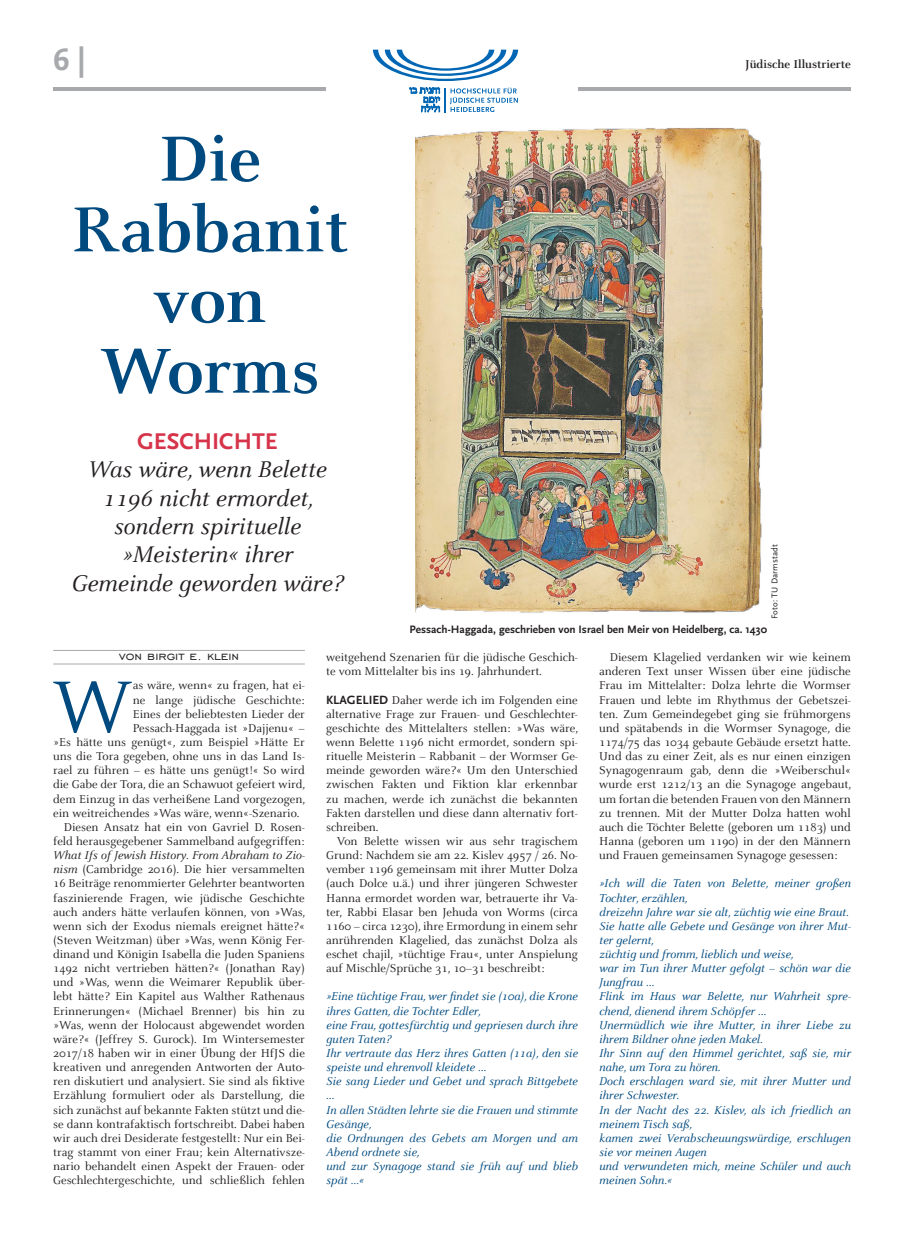
<style>
.page{position:relative;width:904px;height:1241px;background:#fff}
.page>*{position:absolute;margin:0;border:0;box-sizing:border-box;transform-origin:0 0}
.t1{font:80.38px "Celeste";color:#004a7f}
.t2{font:700 70px/70.6px "Celeste";color:#004a7f;text-align:center}
.t3{font:700 32.5px "Scala Sans Caps";color:#a8a9ad}
.t4{font:italic 25px/28.2px "Celeste";color:#231f20;text-align:center}
.t5{font:700 23.75px "Scala Sans";color:#d6344a}
.t6{font:15px "Engravers Gothic BT";color:#231f20}
.t7{font:12.5px/14.1px "Celeste";color:#231f20;text-align:justify}
.t8{font:italic 12.5px/14.1px "Celeste";color:#004a7f}
.t9{font:700 12.5px "Celeste";color:#231f20}
.t10{font:700 11.25px "Scala Sans";letter-spacing:.005em;color:#231f20}
.t11{font:8.75px "Scala Sans";letter-spacing:.01em;color:#231f20}
.s1{font-style:italic}
.s2{font-family:"Scala Sans";font-weight:700}
</style>
<div class="page">
<hr style="left:53px;top:87px;width:797px;height:3px;background:#a8a9ad">
<div style="left:326px;top:50px;width:251px;height:62px;background:#fff"></div>
<svg style="left:373px;top:50px;width:145px;height:31px"></svg>
<svg style="left:409px;top:87px;width:109px;height:25px"></svg>
<hr style="left:53px;top:650px;width:252px;height:1px;background:#a8a9ad">
<hr style="left:53px;top:663px;width:252px;height:1px;background:#a8a9ad">
<img style="left:415px;top:128px;width:348px;height:485px">
<h3 class="t3" style="left:53px;top:41px;width:34px">6 |</h3>
<h2 class="t2" style="left:71px;top:124px;width:279px">Die<br>Rabbanit von<br>Worms</h2>
<h3 class="t5" style="left:137px;top:428px;width:142px">GESCHICHTE</h3>
<h3 class="t4" style="left:71px;top:456px;width:273px">Was wäre, wenn Belette<br>1196 nicht ermordet, sondern spirituelle »Meisterin« ihrer<br>Gemeinde geworden wäre?</h3>
<p class="t9" style="left:745px;top:58px;width:107px">Jüdische Illustrierte</p>
<p class="t11" style="left:769px;top:618px;width:76px;rotate:-90deg">Foto: TU Darmstadt</p>
<p class="t10" style="left:409px;top:623px;width:359px">Pessach-Haggada, geschrieben von Israel ben Meir von Heidelberg, ca. 1430</p>
<p class="t6" style="left:119px;top:647px;width:122px">von birgit e. klein</p>
<h1 class="t1" style="left:52px;top:664px;width:82px">W</h1>
<p class="t7" style="left:133px;top:678px;width:173px">as wäre, wenn« zu fragen, hat ei-</p>
<p class="t7" style="left:133px;top:693px;width:173px">ne lange jüdische Geschichte:</p>
<p class="t7" style="left:133px;top:707px;width:173px">Eines der beliebtesten Lieder der</p>
<p class="t7" style="left:133px;top:721px;width:173px">Pessach-Haggada ist »Dajjenu« –</p>
<p class="t7" style="left:53px;top:735px;width:253px">»Es hätte uns genügt«, zum Beispiel »Hätte Er</p>
<p class="t7" style="left:53px;top:749px;width:253px">uns die Tora gegeben, ohne uns in das Land Is-</p>
<p class="t7" style="left:53px;top:763px;width:253px">rael zu führen – es hätte uns genügt!« So wird</p>
<p class="t7" style="left:53px;top:777px;width:253px">die Gabe der Tora, die an Schawuot gefeiert wird,</p>
<p class="t7" style="left:53px;top:791px;width:253px">dem Einzug in das verheißene Land vorgezogen,</p>
<p class="t7" style="left:53px;top:806px;width:248px">ein weitreichendes »Was wäre, wenn«-Szenario.</p>
<p class="t7" style="left:64px;top:820px;width:242px">Diesen Ansatz hat ein von Gavriel D. Rosen-</p>
<p class="t7" style="left:53px;top:834px;width:253px">feld herausgegebener Sammelband aufgegriffen:</p>
<p class="t7" style="left:53px;top:848px;width:253px"><span class="s1">What Ifs of Jewish History. From Abraham to Zio&shy;nism</span> (Cambridge 2016). Die hier versammelten 16 Beiträge renommierter Gelehrter beantworten faszinierende Fragen, wie jüdische Geschichte auch anders hätte verlaufen können, von »Was, wenn sich der Exodus niemals ereignet hätte?« (Steven Weitzman) über »Was, wenn König Fer&shy;dinand und Königin Isabella die Juden Spaniens 1492 nicht vertrieben hätten?« (Jonathan Ray) und »Was, wenn die Weimarer Republik über&shy;lebt hätte? Ein Kapitel aus Walther Rathenaus Erinnerungen« (Michael Brenner) bis hin zu »Was, wenn der Holocaust abgewendet worden wäre?« (Jeffrey S. Gurock). Im Wintersemester 2017/18 haben wir in einer Übung der HfJS die kreativen und anregenden Antworten der Auto&shy;ren diskutiert und analysiert. Sie sind als fiktive Erzählung formuliert oder als Darstellung, die sich zunächst auf bekannte Fakten stützt und die&shy;se dann kontrafaktisch fortschreibt. Dabei haben wir auch drei Desiderate festgestellt: Nur ein Bei&shy;trag stammt von einer Frau; kein Alternativsze&shy;nario behandelt einen Aspekt der Frauen- oder Geschlechtergeschichte, und schließlich fehlen</p>
<p class="t7" style="left:326px;top:650px;width:253px">weitgehend Szenarien für die jüdische Geschich&shy;te vom Mittelalter bis ins 19. Jahrhundert.</p>
<p class="t7" style="left:326px;top:693px;width:253px"><span class="s2">KLAGELIED</span> Daher werde ich im Folgenden eine alternative Frage zur Frauen- und Geschlechter&shy;geschichte des Mittelalters stellen: »Was wäre, wenn Belette 1196 nicht ermordet, sondern spi&shy;rituelle Meisterin – Rabbanit – der Wormser Ge&shy;meinde geworden wäre?« Um den Unterschied zwischen Fakten und Fiktion klar erkennbar zu machen, werde ich zunächst die bekannten Fakten darstellen und diese dann alternativ fort&shy;schreiben.</p>
<p class="t7" style="left:326px;top:834px;width:253px;text-indent:11px">Von Belette wissen wir aus sehr tragischem Grund: Nachdem sie am 22. Kislev 4957 / 26. No&shy;vember 1196 gemeinsam mit ihrer Mutter Dolza (auch Dolce u.ä.) und ihrer jüngeren Schwester Hanna ermordet worden war, betrauerte ihr Va&shy;ter, Rabbi Elasar ben Jehuda von Worms (circa 1160 – circa 1230), ihre Ermordung in einem sehr anrührenden Klagelied, das zunächst Dolza als eschet chajil, »tüchtige Frau«, unter Anspielung auf Mischle/Sprüche 31, 10–31 beschreibt:</p>
<p class="t8" style="left:326px;top:989px;width:253px">»Eine tüchtige Frau, wer findet sie (10a), die Krone ihres Gatten, die Tochter Edler,<br>eine Frau, gottesfürchtig und gepriesen durch ihre guten Taten?<br>Ihr vertraute das Herz ihres Gatten (11a), den sie speiste und ehrenvoll kleidete …<br>Sie sang Lieder und Gebet und sprach Bittgebete …<br>In allen Städten lehrte sie die Frauen und stimmte<br>Gesänge,<br>die Ordnungen des Gebets am Morgen und am<br>Abend ordnete sie,<br>und zur Synagoge stand sie früh auf und blieb spät …«</p>
<p class="t7" style="left:599px;top:650px;width:253px;text-indent:11px">Diesem Klagelied verdanken wir wie keinem anderen Text unser Wissen über eine jüdische Frau im Mittelalter: Dolza lehrte die Wormser Frauen und lebte im Rhythmus der Gebetszei&shy;ten. Zum Gemeindegebet ging sie frühmorgens und spätabends in die Wormser Synagoge, die 1174/75 das 1034 gebaute Gebäude ersetzt hatte.<br>Und das zu einer Zeit, als es nur einen einzigen Synagogenraum gab, denn die »Weiberschul« wurde erst 1212/13 an die Synagoge angebaut, um fortan die betenden Frauen von den Männern zu trennen. Mit der Mutter Dolza hatten wohl auch die Töchter Belette (geboren um 1183) und Hanna (geboren um 1190) in der den Männern und Frauen gemeinsamen Synagoge gesessen:</p>
<p class="t8" style="left:599px;top:876px;width:253px">»Ich will die Taten von Belette, meiner großen Tochter, erzählen,<br>dreizehn Jahre war sie alt, züchtig wie eine Braut.<br>Sie hatte alle Gebete und Gesänge von ihrer Mut&shy;ter gelernt,<br>züchtig und fromm, lieblich und weise,<br>war im Tun ihrer Mutter gefolgt – schön war die Jungfrau …<br>Flink im Haus war Belette, nur Wahrheit spre&shy;chend, dienend ihrem Schöpfer …<br>Unermüdlich wie ihre Mutter, in ihrer Liebe zu ihrem Bildner ohne jeden Makel.<br>Ihr Sinn auf den Himmel gerichtet, saß sie, mir nahe, um Tora zu hören.<br>Doch erschlagen ward sie, mit ihrer Mutter und ihrer Schwester.<br>In der Nacht des 22. Kislev, als ich friedlich an meinem Tisch saß,<br>kamen zwei Verabscheuungswürdige, erschlugen sie vor meinen Augen<br>und verwundeten mich, meine Schüler und auch meinen Sohn.«</p>
</div>
